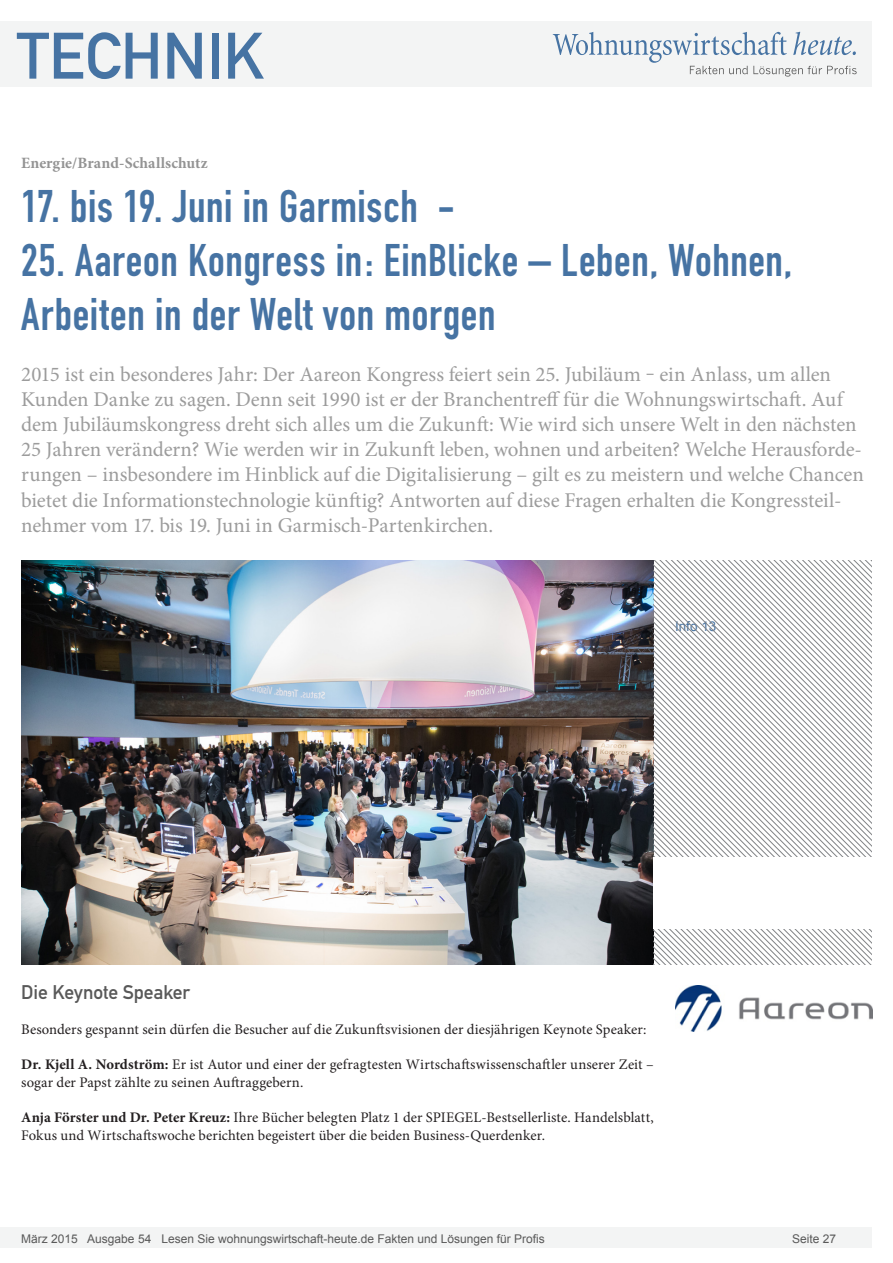
<style>
.page{position:relative;width:893px;height:1263px;background:#fff}
.page>*{position:absolute;margin:0;border:0;box-sizing:border-box;transform-origin:0 0}
.t1{font:64.5px "DIN Mittelschrift";color:#4673a3}
.Überschrift_Groß{font:45px/54px "DIN Engschrift";letter-spacing:.015em;color:#4673a3}
.Anlesetext{font:21px/25.2px "Minion Pro";letter-spacing:-.005em;color:#9c9c9c}
.Überschrift_Grau{font:19.5px "DIN Mittelschrift";letter-spacing:-.005em;color:#595959}
.Kategorie{font:700 15.75px "Minion Pro";letter-spacing:.005em;color:#939393}
.Fließtext_erste_Zeil{font:14.7px/17.5px "Minion Pro";letter-spacing:.005em;color:#231f20}
.Info{font:13.5px "Arial";color:#4673a3}
.t2{font:12px "Arial";color:#595959}
.s1{font-weight:700}
</style>
<div class="page">
<div style="left:0;top:1227px;width:872px;height:20px;background:#f3f4f4"></div>
<div style="left:0;top:21px;width:872px;height:66px;background:#f3f4f4"></div>
<svg style="left:553px;top:32px;width:304px;height:45px"></svg>
<img style="left:675px;top:985px;width:198px;height:46px">
<img style="left:21px;top:560px;width:633px;height:404px">
<svg style="left:654px;top:560px;width:218px;height:95px"></svg>
<svg style="left:654px;top:655px;width:218px;height:309px"></svg>
<div style="left:654px;top:857px;width:237px;height:72px;background:#fff"></div>
<h1 class="t1" style="left:17px;top:18px;width:249px">TECHNIK</h1>
<p class="Kategorie" style="left:21px;top:152px;width:188px">Energie/Brand-Schallschutz</p>
<p class="Überschrift_Groß" style="left:21px;top:180px;width:435px">17. bis 19. Juni in Garmisch -</p>
<p class="Überschrift_Groß" style="left:21px;top:234px;width:772px">25. Aareon Kongress in: EinBlicke – Leben, Wohnen,<br>Arbeiten in der Welt von morgen</p>
<p class="Anlesetext" style="left:21px;top:361px;width:844px">2015 ist ein besonderes Jahr: Der Aareon Kongress feiert sein 25. Jubiläum ‒ ein Anlass, um allen Kunden Danke zu sagen. Denn seit 1990 ist er der Branchentreff für die Wohnungswirtschaft. Auf dem Jubiläumskongress dreht sich alles um die Zukunft: Wie wird sich unsere Welt in den nächsten 25 Jahren verändern? Wie werden wir in Zukunft leben, wohnen und arbeiten? Welche Herausforde&shy;rungen – insbesondere im Hinblick auf die Digitalisierung – gilt es zu meistern und welche Chancen bietet die Informationstechnologie künftig? Antworten auf diese Fragen erhalten die Kongressteil&shy;nehmer vom 17. bis 19. Juni in Garmisch-Partenkirchen.</p>
<p class="Info" style="left:675px;top:617px;width:43px">Info 13</p>
<p class="Überschrift_Grau" style="left:21px;top:981px;width:170px">Die Keynote Speaker</p>
<p class="Fließtext_erste_Zeil" style="left:21px;top:1021px;width:627px">Besonders gespannt sein dürfen die Besucher auf die Zukunftsvisionen der diesjährigen Keynote Speaker:</p>
<p class="Fließtext_erste_Zeil" style="left:21px;top:1056px;width:634px"><span class="s1">Dr. Kjell A. Nordström:</span> Er ist Autor und einer der gefragtesten Wirtschaftswissenschaftler unserer Zeit – sogar der Papst zählte zu seinen Auftraggebern.</p>
<p class="Fließtext_erste_Zeil" style="left:21px;top:1109px;width:634px"><span class="s1">Anja Förster und Dr. Peter Kreuz:</span> Ihre Bücher belegten Platz 1 der SPIEGEL-Bestsellerliste. Handelsblatt,<br>Fokus und Wirtschaftswoche berichten begeistert über die beiden Business-Querdenker.</p>
<p class="t2" style="left:21px;top:1230px;width:525px">März 2015 Ausgabe 54 Lesen Sie wohnungswirtschaft-heute.de Fakten und Lösungen für Profis</p>
<p class="t2" style="left:792px;top:1231px;width:46px">Seite 27</p>
</div>
